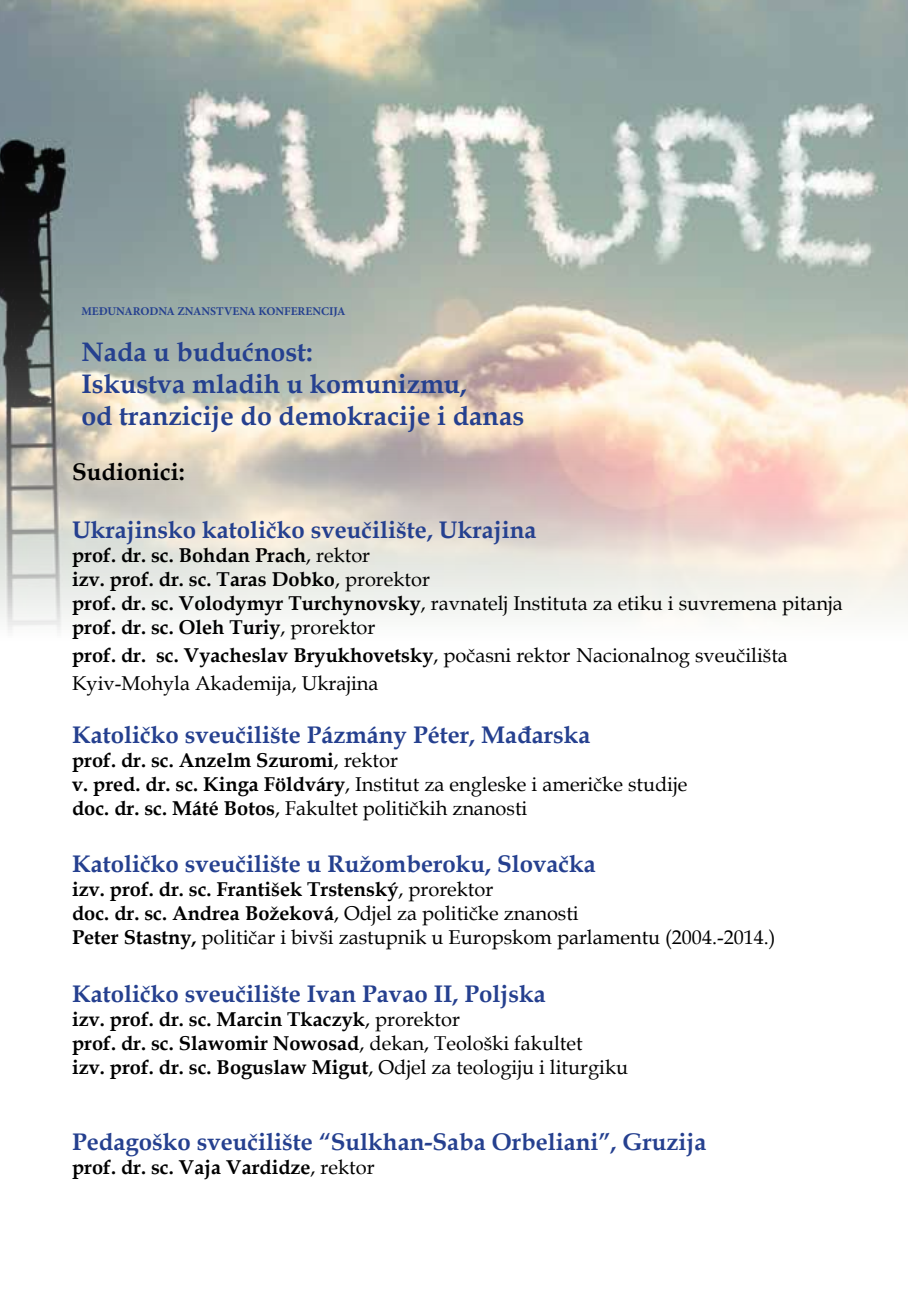
<style>
.page{position:relative;width:908px;height:1304px;background:#fff}
.page>*{position:absolute;margin:0;border:0;box-sizing:border-box;transform-origin:0 0}
.t1{font:700 26.8px/32.2px "Book Antiqua";color:#25408f}
.t2{font:700 24px "Book Antiqua";color:#25408f}
.t3{font:700 24px "Book Antiqua";color:#000}
.t4{font:700 20px/24px "Book Antiqua";color:#000}
.t5{font:20px/24px "Book Antiqua";color:#000}
.t6{font:700 11.8px "Minion Pro";color:#25408f}
.s1{font-weight:400}
.s2{font-weight:700}
</style>
<div class="page">
<img style="left:0;top:0;width:907px;height:630px">
<p class="t6" style="left:81px;top:303px;width:266px">MEĐUNARODNA ZNANSTVENA KONFERENCIJA</p>
<h1 class="t1" style="left:81px;top:336px;width:444px">Nada u budućnost:<br>Iskustva mladih u komunizmu,<br>od tranzicije do demokracije i danas</h1>
<p class="t3" style="left:72px;top:456px;width:114px">Sudionici:</p>
<p class="t2" style="left:72px;top:514px;width:465px">Ukrajinsko katoličko sveučilište, Ukrajina</p>
<p class="t4" style="left:72px;top:543px;width:771px">prof. dr. sc. Bohdan Prach<span class="s1">, rektor<br></span>izv. prof. dr. sc. Taras Dobko<span class="s1">, prorektor<br></span>prof. dr. sc. Volodymyr Turchynovsky<span class="s1">, ravnatelj Instituta za etiku i suvremena pitanja </span>prof. dr. sc. Oleh Turiy<span class="s1">, prorektor</span></p>
<p class="t5" style="left:72px;top:641px;width:717px;line-height:28px"><span class="s2">prof. dr. sc. Vyacheslav Bryukhovetsky</span>, počasni rektor Nacionalnog sveučilišta<br>Kyiv-Mohyla Akademija, Ukrajina</p>
<p class="t2" style="left:72px;top:718px;width:519px">Katoličko sveučilište Pázmány Péter, Mađarska</p>
<p class="t4" style="left:72px;top:748px;width:616px">prof. dr. sc. Anzelm Szuromi<span class="s1">, rektor<br></span>v. pred. dr. sc. Kinga Földváry<span class="s1">, Institut za engleske i američke studije </span>doc. dr. sc. Máté Botos<span class="s1">, Fakultet političkih znanosti</span></p>
<p class="t2" style="left:72px;top:848px;width:525px">Katoličko sveučilište u Ružomberoku, Slovačka</p>
<p class="t5" style="left:72px;top:877px;width:704px"><span class="s2">izv. prof. dr. sc. František Trstenský</span>, prorektor<br><span class="s2">doc. dr. sc. Andrea Božeková</span>, Odjel za političke znanosti<br><span class="s2">Peter Stastny,</span> političar i bivši zastupnik u Europskom parlamentu (2004.-2014.)</p>
<p class="t2" style="left:72px;top:978px;width:475px">Katoličko sveučilište Ivan Pavao II, Poljska</p>
<p class="t4" style="left:72px;top:1007px;width:557px">izv. prof. dr. sc. Marcin Tkaczyk<span class="s1">, prorektor<br></span>prof. dr. sc. Slawomir Nowosad<span class="s1">, dekan, Teološki fakultet<br></span>izv. prof. dr. sc. Boguslaw Migut<span class="s1">, Odjel za teologiju i liturgiku</span></p>
<p class="t2" style="left:72px;top:1126px;width:635px">Pedagoško sveučilište “Sulkhan-Saba Orbeliani”, Gruzija</p>
<p class="t4" style="left:72px;top:1155px;width:304px">prof. dr. sc. Vaja Vardidze<span class="s1">, rektor</span></p>
</div>
